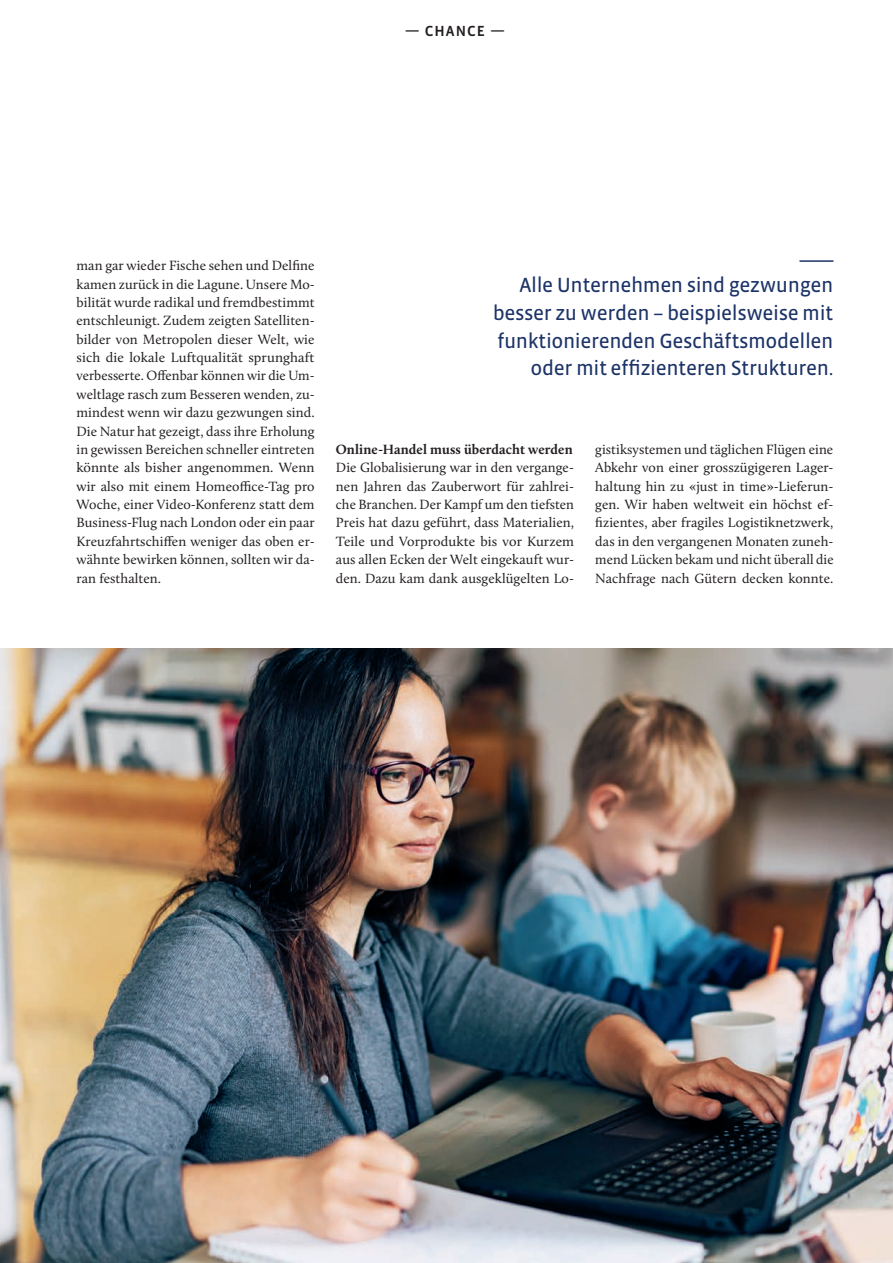
<style>
.page{position:relative;width:893px;height:1263px;background:#fff}
.page>*{position:absolute;margin:0;border:0;box-sizing:border-box;transform-origin:0 0}
.t1{font:21px/27.8px "Vista Sans OTCE";letter-spacing:-.02em;color:#1d3468;text-align:right}
.t2{font:500 15px "Vista Sans OTCE";letter-spacing:.07em;color:#231f20}
.t3{font:13.8px/18.3px "Calluna";letter-spacing:.005em;color:#231f20;text-align:justify}
.t4{font:700 13.8px "Calluna";letter-spacing:.005em;color:#231f20}
</style>
<div class="page">
<hr style="left:799px;top:260px;width:34px;height:2px;background:#1d3468">
<img style="left:0;top:649px;width:893px;height:614px">
<p class="t2" style="left:405px;top:23px;width:102px">— CHANCE —</p>
<p class="t3" style="left:77px;top:256px;width:240px">man gar wieder Fische sehen und Delfine kamen zurück in die Lagune. Unsere Mo&shy;bilität wurde radikal und fremdbestimmt entschleunigt. Zudem zeigten Satelliten&shy;bilder von Metropolen dieser Welt, wie sich die lokale Luftqualität sprunghaft verbesserte. Offenbar können wir die Um&shy;weltlage rasch zum Besseren wenden, zu&shy;mindest wenn wir dazu gezwungen sind.<br>Die Natur hat gezeigt, dass ihre Erholung in gewissen Bereichen schneller eintreten könnte als bisher angenommen. Wenn wir also mit einem Homeoffice-Tag pro Woche, einer Video-Konferenz statt dem Business-Flug nach London oder ein paar Kreuzfahrtschiffen weniger das oben er&shy;wähnte bewirken können, sollten wir da&shy;ran festhalten.</p>
<h1 class="t1" style="left:493px;top:271px;width:342px">Alle Unternehmen sind gezwungen besser zu werden – beispielsweise mit funktionierenden Geschäftsmodellen oder mit effizienteren Strukturen.</h1>
<p class="t4" style="left:336px;top:441px;width:238px">Online-Handel muss überdacht werden</p>
<p class="t3" style="left:336px;top:458px;width:240px">Die Globalisierung war in den vergange&shy;nen Jahren das Zauberwort für zahlrei&shy;che Branchen. Der Kampf um den tiefsten Preis hat dazu geführt, dass Materialien, Teile und Vorprodukte bis vor Kurzem aus allen Ecken der Welt eingekauft wur&shy;den. Dazu kam dank ausgeklügelten Lo-</p>
<p class="t3" style="left:595px;top:440px;width:240px">gistiksystemen und täglichen Flügen eine Abkehr von einer grosszügigeren Lager&shy;haltung hin zu «just in time»-Lieferun&shy;gen. Wir haben weltweit ein höchst ef&shy;fizientes, aber fragiles Logistiknetzwerk, das in den vergangenen Monaten zuneh&shy;mend Lücken bekam und nicht überall die Nachfrage nach Gütern decken konnte.</p>
</div>
